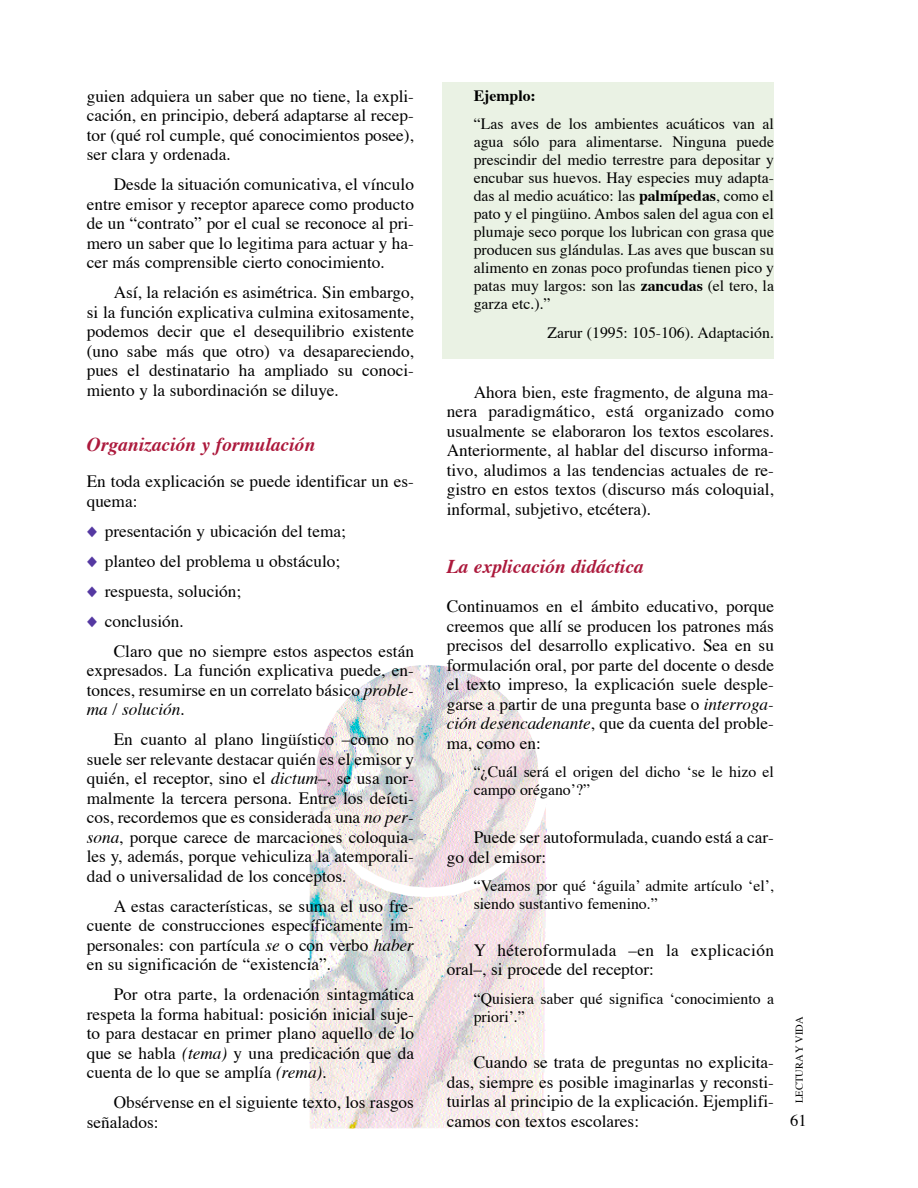
<style>
.page{position:relative;width:918px;height:1188px;background:#fff}
.page>*{position:absolute;margin:0;border:0;box-sizing:border-box;transform-origin:0 0}
.t1{font:italic 700 19.5px "Times";color:#ac193c}
.t2{font:17.25px/19.5px "Times";color:#000;text-align:justify}
.t3{font:17.25px/19.5px "Times";letter-spacing:.02em;color:#000}
.t4{font:16.5px "Times";color:#000}
.t5{font:15.75px/18px "Times";color:#000}
.t6{font:700 15.75px "Times";color:#000}
.t7{font:10.5px "Times";color:#000}
.s1{color:#5539a2}
.s2{font-style:italic}
.s3{font-weight:700}
</style>
<div class="page">
<div style="left:443px;top:82px;width:331px;height:276px;background:#eaf2e4"></div>
<img style="left:310px;top:805px;width:237px;height:324px">
<img style="left:316px;top:665px;width:223px;height:223px">
<p class="t2" style="left:87px;top:88px;width:329px">guien ad quie ra un sa ber que no tie ne, la ex pli - ca ción, en prin ci pio, de be rá adap tar se al re cep - tor (qué rol cum ple, qué co no ci mien tos po see), ser cla ra y or de na da.</p>
<p class="t2" style="left:87px;top:176px;width:329px;text-indent:27px">Des de la si tua ción co mu ni ca ti va, el vín cu lo en tre emi sor y re cep tor apa re ce co mo pro duc to de un “con tra to” por el cual se re co no ce al pri - me ro un sa ber que lo le gi ti ma pa ra ac tuar y ha - cer más com pren si ble cier to co no ci mien to.</p>
<p class="t2" style="left:87px;top:284px;width:329px;text-indent:27px">Así, la re la ción es asi mé tri ca. Sin em bargo, si la fun ción ex pli ca ti va cul mi na exi to sa men te, po de mos de cir que el de se qui li brio exis ten te (uno sa be más que otro) va de sa pa re cien do, pues el des ti na ta rio ha am plia do su co no ci - mien to y la su bor di na ción se di lu ye.</p>
<p class="t1" style="left:87px;top:437px;width:230px">Or ga ni za ción y for mu la ción</p>
<p class="t2" style="left:87px;top:473px;width:329px">En to da ex pli ca ción se pue de iden ti fi car un es - que ma:</p>
<p class="t2" style="left:87px;top:523px;width:261px"><span class="s1">◆</span> pre sen ta ción y ubi ca ción del te ma;</p>
<p class="t2" style="left:87px;top:553px;width:255px"><span class="s1">◆</span> plan teo del pro ble ma u obs tá cu lo;</p>
<p class="t2" style="left:87px;top:583px;width:156px"><span class="s1">◆</span> res pues ta, so lu ción;</p>
<p class="t2" style="left:114px;top:607px;width:302px;line-height:30px;text-indent:-27px"><span class="s1">◆</span> con clu sión.<br>Cla ro que no siem pre es tos as pec tos es tán</p>
<p class="t2" style="left:87px;top:662px;width:329px">ex pre sa dos. La fun ción ex pli ca ti va pue de, en - ton ces, re su mir se en un co rre la to bá si co <span class="s2">pro ble - ma / so lu ción.</span></p>
<p class="t2" style="left:87px;top:731px;width:329px;text-indent:27px">En cuan to al pla no lin güís ti co –co mo no sue le ser re le van te des ta car quién es el emi sor y quién, el re cep tor, si no el <span class="s2">dic tum</span>–, se usa nor - mal men te la ter ce ra per so na. En tre los deíc ti - cos, re cor de mos que es con si de ra da una <span class="s2">no per - so na</span>, por que ca re ce de mar ca cio nes co lo quia - les y, ade más, por que ve hi cu li za la atem po ra li - dad o uni ver sa li dad de los con cep tos.</p>
<p class="t2" style="left:87px;top:898px;width:329px;text-indent:27px">A es tas ca rac te rís ti cas, se su ma el uso fre - cuen te de cons truc cio nes es pe cí fi ca men te im - per so na les: con par tí cu la <span class="s2">se</span> o con ver bo <span class="s2">ha ber </span>en su sig ni fi ca ción de “exis ten cia”.</p>
<p class="t2" style="left:87px;top:986px;width:329px;text-indent:27px">Por otra par te, la or de na ción sin tag má ti ca res pe ta la for ma ha bi tual: po si ción ini cial su je - to pa ra des ta car en pri mer pla no aque llo de lo que se ha bla <span class="s2">(te ma)</span> y una pre di ca ción que da cuen ta de lo que se am plía <span class="s2">(re ma)</span>.</p>
<p class="t2" style="left:87px;top:1094px;width:329px;text-indent:27px">Ob sér ven se en el si guien te tex to, los ras gos se ña la dos:</p>
<p class="t6" style="left:474px;top:89px;width:64px">Ejem plo:</p>
<p class="t5" style="left:474px;top:116px;width:302px;text-align:justify">“Las aves de los am bien tes acuá ti cos van al agua só lo pa ra ali men tar se. Nin gu na pue de pres cin dir del me dio te rres tre pa ra de po si tar y en cu bar sus hue vos. Hay es pe cies muy adap ta - das al me dio acuá ti co: las <span class="s3">pal mí pe das</span>, co mo el pa to y el pin güi no. Am bos sa len del agua con el plu ma je se co por que los lu bri can con gra sa que pro du cen sus glán du las. Las aves que bus can su ali men to en zo nas po co pro fun das tie nen pi co y pa tas muy largos: son las <span class="s3">zan cu das</span> (el te ro, la gar za etc.).”</p>
<p class="t5" style="left:548px;top:325px;width:228px">Za rur (1995: 105-106). Adap ta ción.</p>
<p class="t2" style="left:447px;top:384px;width:329px;text-indent:27px">Aho ra bien, es te frag men to, de al gu na ma - nera paradigmático, está organizado como usual men te se ela bo ra ron los tex tos es co la res.<br>An te rior men te, al ha blar del dis cur so in for ma - ti vo, alu di mos a las ten den cias ac tua les de re - gis tro en es tos tex tos (dis cur so más co lo quial, in for mal, sub je ti vo, et cé te ra).</p>
<p class="t1" style="left:447px;top:559px;width:199px">La ex pli ca ción di dác ti ca</p>
<p class="t2" style="left:447px;top:598px;width:329px">Con ti nua mos en el ám bi to edu ca ti vo, por que cree mos que allí se pro du cen los pa tro nes más pre ci sos del de sa rro llo ex pli ca ti vo. Sea en su for mu la ción oral, por par te del do cen te o des de el tex to im pre so, la ex pli ca ción sue le des ple - gar se a par tir de una pre gun ta ba se o <span class="s2">in te rro ga - ción de sen ca de nan te</span>, que da cuen ta del pro ble - ma, co mo en:</p>
<p class="t5" style="left:474px;top:764px;width:302px">“¿Cuál se rá el ori gen del di cho ‘se le hi zo el cam po oré ga no’?”</p>
<p class="t2" style="left:447px;top:829px;width:329px;text-indent:27px">Pue de ser au to for mu la da, cuan do es tá a car - go del emi sor:</p>
<p class="t5" style="left:474px;top:878px;width:302px">“Vea mos por qué ‘águi la’ ad mi te ar tí cu lo ‘el’, sien do sus tan ti vo fe me ni no.”</p>
<p class="t3" style="left:447px;top:942px;width:329px;text-indent:27px">Y héteroformulada –en la explicación oral–, si pro ce de del re cep tor:</p>
<p class="t5" style="left:474px;top:991px;width:302px">“Qui sie ra sa ber qué sig ni fi ca ‘co no ci mien to a prio ri’.”</p>
<p class="t2" style="left:447px;top:1054px;width:329px;text-indent:27px">Cuan do se tra ta de pre gun tas no ex pli ci ta - das, siem pre es po si ble ima gi nar las y re cons ti - tuir las al prin ci pio de la ex pli ca ción. Ejem pli fi - ca mos con tex tos es co la res:</p>
<p class="t7" style="left:795px;top:1103px;width:88px;rotate:-90deg">LECTURA Y VIDA</p>
<p class="t4" style="left:790px;top:1114px;width:18px">61</p>
</div>
